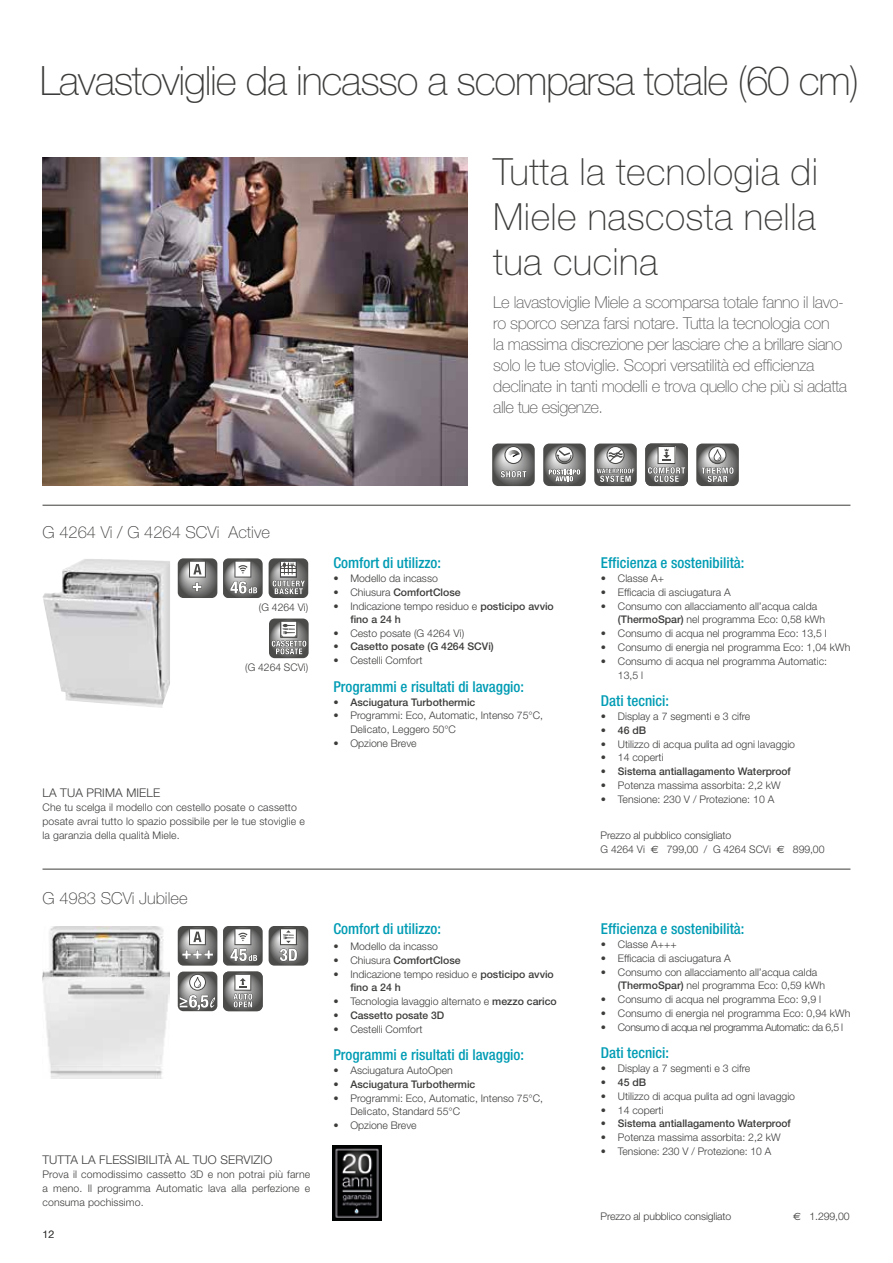
<style>
.page{position:relative;width:893px;height:1263px;background:#fff}
.page>*{position:absolute;margin:0;border:0;box-sizing:border-box;transform-origin:0 0}
.t1{font:100 40.5px "Helvetica Neue LT Std";letter-spacing:-.03em;color:#3c3c3b}
.t2{font:100 37.5px/45px "Helvetica Neue LT Std";letter-spacing:.01em;color:#3c3c3b;text-align:justify}
.t3{font:100 16.5px/21px "Helvetica Neue LT Std";letter-spacing:-.02em;color:#555454}
.t4{font:100 16.5px "Helvetica Neue LT Std";color:#3c3c3b}
.t5{font:500 condensed 15px "Helvetica Neue LT Std";color:#009cb4}
.t6{font:300 12px "Helvetica Neue LT Std";letter-spacing:.01em;color:#3c3c3b}
.t7{font:300 10.5px/13.8px "Helvetica Neue LT Std";color:#3c3c3b}
.t8{font:500 10.5px "Helvetica Neue LT Std";color:#3c3c3b}
.t9{font:300 10.5px "Helvetica Neue LT Std";letter-spacing:-.04em;color:#3c3c3b}
.s1{font-weight:300}
.s2{font-weight:500}
.s3{font-family:"Euro Sans";font-weight:400}
</style>
<div class="page">
<hr style="left:43px;top:505px;width:807px;height:1px;background:#3c3c3b">
<hr style="left:43px;top:869px;width:807px;height:1px;background:#3c3c3b">
<img style="left:43px;top:926px;width:127px;height:152px">
<img style="left:43px;top:559px;width:127px;height:149px">
<img style="left:43px;top:157px;width:425px;height:329px">
<svg style="left:269px;top:926px;width:39px;height:39px;background:#8a8a89"></svg>
<svg style="left:223px;top:926px;width:40px;height:39px;background:#8e8e8e"></svg>
<svg style="left:178px;top:926px;width:39px;height:39px;background:#898988"></svg>
<svg style="left:223px;top:971px;width:40px;height:40px;background:#888887"></svg>
<svg style="left:178px;top:971px;width:39px;height:40px;background:#929291"></svg>
<svg style="left:269px;top:558px;width:39px;height:40px;background:#828281"></svg>
<svg style="left:223px;top:558px;width:40px;height:40px"></svg>
<svg style="left:178px;top:558px;width:39px;height:40px;background:#858585"></svg>
<svg style="left:696px;top:443px;width:43px;height:43px;background:#898988"></svg>
<svg style="left:645px;top:443px;width:43px;height:43px;background:#8b8b8a"></svg>
<svg style="left:594px;top:443px;width:43px;height:43px;background:#8a8989"></svg>
<svg style="left:543px;top:443px;width:43px;height:43px;background:#898989"></svg>
<svg style="left:492px;top:443px;width:43px;height:43px;background:#878786"></svg>
<svg style="left:269px;top:618px;width:40px;height:40px;background:#8b8b8a"></svg>
<img style="left:333px;top:1145px;width:48px;height:75px">
<h1 class="t1" style="left:40px;top:57px;width:821px">Lavastoviglie da incasso a scomparsa totale (60 cm)</h1>
<h2 class="t2" style="left:493px;top:149px;width:326px">Tutta la tecnologia di Miele nascosta nella tua cucina</h2>
<p class="t3" style="left:493px;top:292px;width:355px">Le lavastoviglie Miele a scomparsa totale fanno il lavo&shy;ro sporco senza farsi notare. Tutta la tecnologia con<br>la massima discrezione per lasciare che a brillare siano solo le tue stoviglie. Scopri versatilità ed efficienza declinate in tanti modelli e trova quello che più si adatta alle tue esigenze.</p>
<h3 class="t4" style="left:43px;top:522px;width:229px">G 4264 Vi / G 4264 SCVi Active</h3>
<p class="t7" style="left:259px;top:600px;width:51px">(G 4264 Vi)</p>
<p class="t7" style="left:245px;top:660px;width:64px">(G 4264 SCVi)</p>
<p class="t6" style="left:43px;top:785px;width:119px">LA TUA PRIMA MIELE</p>
<p class="t7" style="left:43px;top:800px;width:264px">Che tu scelga il modello con cestello posate o cassetto posate avrai tutto lo spazio possibile per le tue stoviglie e la garanzia della qualità Miele.</p>
<h3 class="t4" style="left:43px;top:889px;width:146px">G 4983 SCVi Jubilee</h3>
<p class="t6" style="left:43px;top:1152px;width:231px">TUTTA LA FLESSIBILITÀ AL TUO SERVIZIO</p>
<p class="t7" style="left:43px;top:1167px;width:269px;text-align:justify">Prova il comodissimo cassetto 3D e non potrai più farne a meno. Il programma Automatic lava alla perfezione e consuma pochissimo.</p>
<p class="t7" style="left:43px;top:1227px;width:13px">12</p>
<h3 class="t5" style="left:333px;top:554px;width:109px">Comfort di utilizzo:</h3>
<p class="t7" style="left:333px;top:571px;width:106px">• Modello da incasso</p>
<p class="t8" style="left:333px;top:586px;width:129px"><span class="s1">• Chiusura</span> ComfortClose</p>
<p class="t7" style="left:350px;top:599px;width:205px;text-indent:-17px">• Indicazione tempo residuo e <span class="s2">posticipo avvio fino a 24 h</span></p>
<p class="t7" style="left:333px;top:626px;width:132px">• Cesto posate (G 4264 Vi)</p>
<p class="t8" style="left:333px;top:640px;width:162px"><span class="s1">•</span> Casetto posate (G 4264 SCVi)</p>
<p class="t7" style="left:333px;top:653px;width:91px">• Cestelli Comfort</p>
<h3 class="t5" style="left:333px;top:677px;width:192px">Programmi e risultati di lavaggio:</h3>
<p class="t8" style="left:333px;top:695px;width:144px"><span class="s1">•</span> Asciugatura Turbothermic</p>
<p class="t7" style="left:350px;top:708px;width:194px;text-indent:-17px">• Programmi: Eco, Automatic, Intenso 75°C,<br>Delicato, Leggero 50°C</p>
<p class="t7" style="left:333px;top:736px;width:85px">• Opzione Breve</p>
<h3 class="t5" style="left:333px;top:920px;width:109px">Comfort di utilizzo:</h3>
<p class="t7" style="left:333px;top:939px;width:106px">• Modello da incasso</p>
<p class="t8" style="left:333px;top:954px;width:129px"><span class="s1">• Chiusura</span> ComfortClose</p>
<p class="t7" style="left:350px;top:967px;width:205px;text-indent:-17px">• Indicazione tempo residuo e <span class="s2">posticipo avvio fino a 24 h</span></p>
<p class="t7" style="left:333px;top:994px;width:225px">• Tecnologia lavaggio alternato e <span class="s2">mezzo carico</span></p>
<p class="t8" style="left:333px;top:1009px;width:112px"><span class="s1">•</span> Cassetto posate 3D</p>
<p class="t7" style="left:333px;top:1022px;width:91px">• Cestelli Comfort</p>
<h3 class="t5" style="left:333px;top:1046px;width:192px">Programmi e risultati di lavaggio:</h3>
<p class="t7" style="left:333px;top:1063px;width:121px">• Asciugatura AutoOpen</p>
<p class="t8" style="left:333px;top:1078px;width:144px"><span class="s1">•</span> Asciugatura Turbothermic</p>
<p class="t7" style="left:350px;top:1091px;width:194px;text-indent:-17px">• Programmi: Eco, Automatic, Intenso 75°C,<br>Delicato, Standard 55°C</p>
<p class="t7" style="left:333px;top:1118px;width:85px">• Opzione Breve</p>
<h3 class="t5" style="left:601px;top:554px;width:145px">Efficienza e sostenibilità:</h3>
<p class="t7" style="left:601px;top:571px;width:65px">• Classe A+</p>
<p class="t7" style="left:601px;top:585px;width:131px">• Efficacia di asciugatura A</p>
<p class="t7" style="left:618px;top:599px;width:209px;text-indent:-17px">• Consumo con allacciamento all’acqua calda <span class="s2">(ThermoSpar)</span> nel programma Eco: 0,58 kWh</p>
<p class="t7" style="left:601px;top:626px;width:227px">• Consumo di acqua nel programma Eco: 13,5 l</p>
<p class="t7" style="left:601px;top:640px;width:251px">• Consumo di energia nel programma Eco: 1,04 kWh</p>
<p class="t7" style="left:618px;top:654px;width:211px;text-indent:-17px">• Consumo di acqua nel programma Automatic:<br>13,5 l</p>
<h3 class="t5" style="left:601px;top:692px;width:70px">Dati tecnici:</h3>
<p class="t7" style="left:601px;top:709px;width:151px">• Display a 7 segmenti e 3 cifre</p>
<p class="t8" style="left:601px;top:724px;width:47px"><span class="s1">•</span> 46 dB</p>
<p class="t7" style="left:601px;top:737px;width:196px">• Utilizzo di acqua pulita ad ogni lavaggio</p>
<p class="t7" style="left:601px;top:750px;width:64px">• 14 coperti</p>
<p class="t8" style="left:601px;top:765px;width:191px"><span class="s1">•</span> Sistema antiallagamento Waterproof</p>
<p class="t7" style="left:601px;top:778px;width:181px">• Potenza massima assorbita: 2,2 kW</p>
<p class="t7" style="left:601px;top:792px;width:175px">• Tensione: 230 V / Protezione: 10 A</p>
<p class="t7" style="left:601px;top:828px;width:225px">Prezzo al pubblico consigliato<br>G 4264 Vi <span class="s3">€</span> 799,00 / G 4264 SCVi <span class="s3">€</span> 899,00</p>
<h3 class="t5" style="left:601px;top:920px;width:145px">Efficienza e sostenibilità:</h3>
<p class="t7" style="left:601px;top:937px;width:77px">• Classe A+++</p>
<p class="t7" style="left:601px;top:951px;width:131px">• Efficacia di asciugatura A</p>
<p class="t7" style="left:618px;top:965px;width:209px;text-indent:-17px">• Consumo con allacciamento all’acqua calda <span class="s2">(ThermoSpar)</span> nel programma Eco: 0,59 kWh</p>
<p class="t7" style="left:601px;top:992px;width:222px">• Consumo di acqua nel programma Eco: 9,9 l</p>
<p class="t7" style="left:601px;top:1006px;width:251px">• Consumo di energia nel programma Eco: 0,94 kWh</p>
<p class="t9" style="left:601px;top:1021px;width:244px">• Consumo di acqua nel programma Automatic: da 6,5 l</p>
<h3 class="t5" style="left:601px;top:1044px;width:70px">Dati tecnici:</h3>
<p class="t7" style="left:601px;top:1061px;width:151px">• Display a 7 segmenti e 3 cifre</p>
<p class="t8" style="left:601px;top:1076px;width:47px"><span class="s1">•</span> 45 dB</p>
<p class="t7" style="left:601px;top:1089px;width:196px">• Utilizzo di acqua pulita ad ogni lavaggio</p>
<p class="t7" style="left:601px;top:1103px;width:64px">• 14 coperti</p>
<p class="t8" style="left:601px;top:1117px;width:191px"><span class="s1">•</span> Sistema antiallagamento Waterproof</p>
<p class="t7" style="left:601px;top:1130px;width:181px">• Potenza massima assorbita: 2,2 kW</p>
<p class="t7" style="left:601px;top:1144px;width:172px">• Tensione: 230 V / Protezione: 10 A</p>
<p class="t7" style="left:601px;top:1209px;width:132px">Prezzo al pubblico consigliato</p>
<p class="t7" style="left:793px;top:1209px;width:58px"><span class="s3">€</span> 1.299,00</p>
</div>
